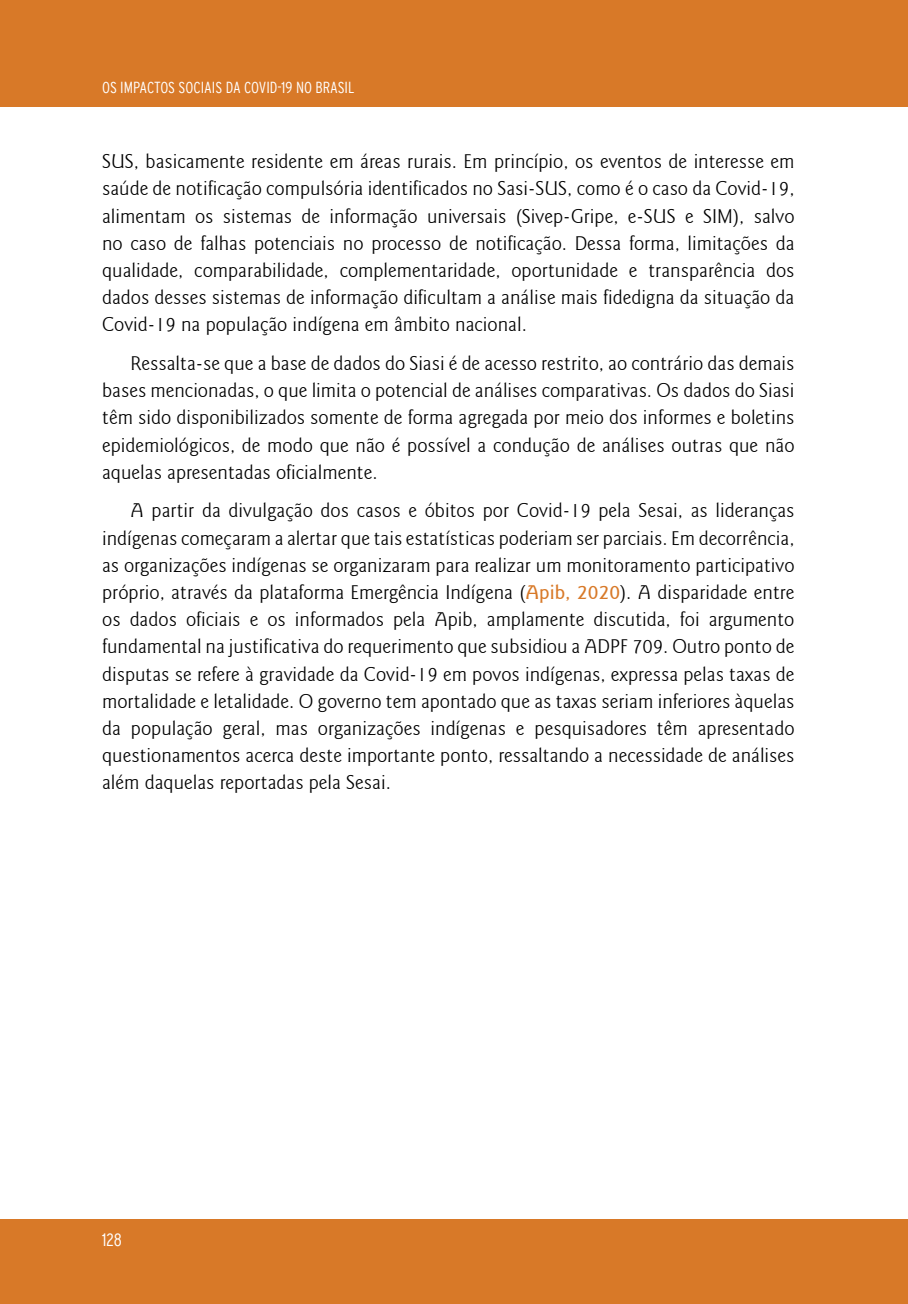
<style>
.page{position:relative;width:908px;height:1304px;background:#fff}
.page>*{position:absolute;margin:0;border:0;box-sizing:border-box;transform-origin:0 0}
.corpo_do_texto{font:300 20px/27.2px "Goudy Sans IT Cby BT";color:#000;text-align:justify}
.t1{font:300 condensed 18px "Interstate";color:#fff}
.t2{font:300 condensed 16px "Interstate";color:#fff}
.s1{font-weight:500;color:#d87928}
</style>
<div class="page">
<div style="left:0;top:1219px;width:907px;height:85px;background:#d87928"></div>
<div style="left:0;top:0;width:907px;height:107px;background:#d87928"></div>
<p class="t2" style="left:102px;top:78px;width:254px">OS IMPACTOS SOCIAIS DA COVID-19 NO BRASIL</p>
<p class="corpo_do_texto" style="left:102px;top:148px;width:693px">SUS, basicamente residente em áreas rurais. Em princípio, os eventos de interesse em saúde de notificação compulsória identificados no Sasi-SUS, como é o caso da Covid-19, alimentam os sistemas de informação universais (Sivep-Gripe, e-SUS e SIM), salvo no caso de falhas potenciais no processo de notificação. Dessa forma, limitações da qualidade, comparabilidade, complementaridade, oportunidade e transparência dos dados desses sistemas de informação dificultam a análise mais fidedigna da situação da Covid-19 na população indígena em âmbito nacional.</p>
<p class="corpo_do_texto" style="left:102px;top:350px;width:693px;text-indent:28px">Ressalta-se que a base de dados do Siasi é de acesso restrito, ao contrário das demais bases mencionadas, o que limita o potencial de análises comparativas. Os dados do Siasi têm sido disponibilizados somente de forma agregada por meio dos informes e boletins epidemiológicos, de modo que não é possível a condução de análises outras que não aquelas apresentadas oficialmente.</p>
<p class="corpo_do_texto" style="left:102px;top:497px;width:693px;text-indent:28px">A partir da divulgação dos casos e óbitos por Covid-19 pela Sesai, as lideranças indígenas começaram a alertar que tais estatísticas poderiam ser parciais. Em decorrência, as organizações indígenas se organizaram para realizar um monitoramento participativo próprio, através da plataforma Emergência Indígena (<span class="s1">Apib, 2020</span>). A disparidade entre os dados oficiais e os informados pela Apib, amplamente discutida, foi argumento fundamental na justificativa do requerimento que subsidiou a ADPF 709. Outro ponto de disputas se refere à gravidade da Covid-19 em povos indígenas, expressa pelas taxas de mortalidade e letalidade. O governo tem apontado que as taxas seriam inferiores àquelas da população geral, mas organizações indígenas e pesquisadores têm apresentado questionamentos acerca deste importante ponto, ressaltando a necessidade de análises além daquelas reportadas pela Sesai.</p>
<p class="t1" style="left:102px;top:1230px;width:21px">128</p>
</div>
